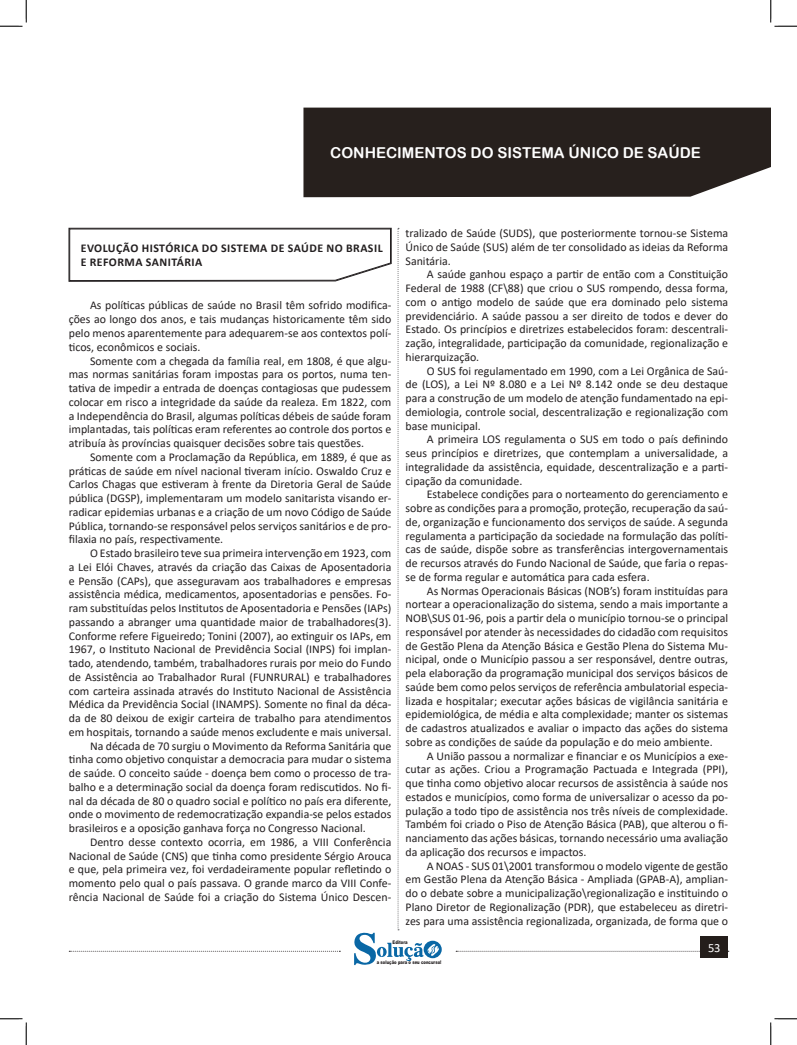
<style>
.page{position:relative;width:797px;height:1045px;background:#fff}
.page>*{position:absolute;margin:0;border:0;box-sizing:border-box;transform-origin:0 0}
.t1{font:15px "Arial Rounded MT Bold";color:#fff}
.t2{font:12.5px "Calibri";color:#fff}
.t3{font:11.88px/13.8px "Calibri";color:#231f20;text-align:justify}
.CAIXINHAS{font:700 11.88px/13.8px "Calibri";letter-spacing:.04em;color:#231f20}
.t4{font:900 5px "Arial";color:#231f20;scale:.76 1}
</style>
<div class="page">
<svg style="left:456px;top:951px;width:273px;height:1px"></svg>
<div style="left:700px;top:936px;width:28px;height:22px;background:#241e1b"></div>
<div style="left:303px;top:108px;width:467px;height:89px;background:#27201d"></div>
<svg style="left:69px;top:228px;width:373px;height:737px"></svg>
<svg style="left:0;top:0;width:27px;height:27px"></svg>
<svg style="left:0;top:1018px;width:27px;height:27px"></svg>
<svg style="left:770px;top:0;width:27px;height:27px"></svg>
<svg style="left:770px;top:1018px;width:27px;height:27px"></svg>
<p class="t1" style="left:330px;top:144px;width:372px">CONHECIMENTOS DO SISTEMA ÚNICO DE SAÚDE</p>
<p class="CAIXINHAS" style="left:81px;top:241px;width:303px">EVOLUÇÃO HISTÓRICA DO SISTEMA DE SAÚDE NO BRASIL<br>E REFORMA SANITÁRIA</p>
<p class="t3" style="left:69px;top:298px;width:324px;text-indent:21px">As políticas públicas de saúde no Brasil têm sofrido modifica&shy;ções ao longo dos anos, e tais mudanças historicamente têm sido pelo menos aparentemente para adequarem-se aos contextos polí&shy;ticos, econômicos e sociais.</p>
<p class="t3" style="left:69px;top:353px;width:324px;text-indent:21px">Somente com a chegada da família real, em 1808, é que algu&shy;mas normas sanitárias foram impostas para os portos, numa ten&shy;tativa de impedir a entrada de doenças contagiosas que pudessem colocar em risco a integridade da saúde da realeza. Em 1822, com a Independência do Brasil, algumas políticas débeis de saúde foram implantadas, tais políticas eram referentes ao controle dos portos e atribuía às províncias quaisquer decisões sobre tais questões.</p>
<p class="t3" style="left:69px;top:450px;width:324px;text-indent:21px">Somente com a Proclamação da República, em 1889, é que as práticas de saúde em nível nacional tiveram início. Oswaldo Cruz e Carlos Chagas que estiveram à frente da Diretoria Geral de Saúde pública (DGSP), implementaram um modelo sanitarista visando er&shy;radicar epidemias urbanas e a criação de um novo Código de Saúde Pública, tornando-se responsável pelos serviços sanitários e de pro&shy;filaxia no país, respectivamente.</p>
<p class="t3" style="left:69px;top:546px;width:324px;text-indent:21px">O Estado brasileiro teve sua primeira intervenção em 1923, com a Lei Elói Chaves, através da criação das Caixas de Aposentadoria e Pensão (CAPs), que asseguravam aos trabalhadores e empresas assistência médica, medicamentos, aposentadorias e pensões. Fo&shy;ram substituídas pelos Institutos de Aposentadoria e Pensões (IAPs) passando a abranger uma quantidade maior de trabalhadores(3).<br>Conforme refere Figueiredo; Tonini (2007), ao extinguir os IAPs, em 1967, o Instituto Nacional de Previdência Social (INPS) foi implan&shy;tado, atendendo, também, trabalhadores rurais por meio do Fundo de Assistência ao Trabalhador Rural (FUNRURAL) e trabalhadores com carteira assinada através do Instituto Nacional de Assistência Médica da Previdência Social (INAMPS). Somente no final da déca&shy;da de 80 deixou de exigir carteira de trabalho para atendimentos em hospitais, tornando a saúde menos excludente e mais universal.</p>
<p class="t3" style="left:69px;top:738px;width:324px;text-indent:21px">Na década de 70 surgiu o Movimento da Reforma Sanitária que tinha como objetivo conquistar a democracia para mudar o sistema de saúde. O conceito saúde - doença bem como o processo de tra&shy;balho e a determinação social da doença foram rediscutidos. No fi&shy;nal da década de 80 o quadro social e político no país era diferente, onde o movimento de redemocratização expandia-se pelos estados brasileiros e a oposição ganhava força no Congresso Nacional.</p>
<p class="t3" style="left:69px;top:835px;width:324px;text-indent:21px">Dentro desse contexto ocorria, em 1986, a VIII Conferência Nacional de Saúde (CNS) que tinha como presidente Sérgio Arouca e que, pela primeira vez, foi verdadeiramente popular refletindo o momento pelo qual o país passava. O grande marco da VIII Confe&shy;rência Nacional de Saúde foi a criação do Sistema Único Descen-</p>
<p class="t3" style="left:405px;top:226px;width:324px">tralizado de Saúde (SUDS), que posteriormente tornou-se Sistema Único de Saúde (SUS) além de ter consolidado as ideias da Reforma Sanitária.</p>
<p class="t3" style="left:405px;top:267px;width:324px;text-indent:21px">A saúde ganhou espaço a partir de então com a Constituição Federal de 1988 (CF\88) que criou o SUS rompendo, dessa forma, com o antigo modelo de saúde que era dominado pelo sistema previdenciário. A saúde passou a ser direito de todos e dever do Estado. Os princípios e diretrizes estabelecidos foram: descentrali&shy;zação, integralidade, participação da comunidade, regionalização e hierarquização.</p>
<p class="t3" style="left:405px;top:363px;width:324px;text-indent:21px">O SUS foi regulamentado em 1990, com a Lei Orgânica de Saú&shy;de (LOS), a Lei Nº 8.080 e a Lei Nº 8.142 onde se deu destaque para a construção de um modelo de atenção fundamentado na epi&shy;demiologia, controle social, descentralização e regionalização com base municipal.</p>
<p class="t3" style="left:405px;top:432px;width:324px;text-indent:21px">A primeira LOS regulamenta o SUS em todo o país definindo seus princípios e diretrizes, que contemplam a universalidade, a integralidade da assistência, equidade, descentralização e a parti&shy;cipação da comunidade.</p>
<p class="t3" style="left:405px;top:487px;width:324px;text-indent:21px">Estabelece condições para o norteamento do gerenciamento e sobre as condições para a promoção, proteção, recuperação da saú&shy;de, organização e funcionamento dos serviços de saúde. A segunda regulamenta a participação da sociedade na formulação das políti&shy;cas de saúde, dispõe sobre as transferências intergovernamentais de recursos através do Fundo Nacional de Saúde, que faria o repas&shy;se de forma regular e automática para cada esfera.</p>
<p class="t3" style="left:405px;top:583px;width:324px;text-indent:21px">As Normas Operacionais Básicas (NOB’s) foram instituídas para nortear a operacionalização do sistema, sendo a mais importante a NOB\SUS 01-96, pois a partir dela o município tornou-se o principal responsável por atender às necessidades do cidadão com requisitos de Gestão Plena da Atenção Básica e Gestão Plena do Sistema Mu&shy;nicipal, onde o Município passou a ser responsável, dentre outras, pela elaboração da programação municipal dos serviços básicos de saúde bem como pelos serviços de referência ambulatorial especia&shy;lizada e hospitalar; executar ações básicas de vigilância sanitária e epidemiológica, de média e alta complexidade; manter os sistemas de cadastros atualizados e avaliar o impacto das ações do sistema sobre as condições de saúde da população e do meio ambiente.</p>
<p class="t3" style="left:405px;top:748px;width:324px;text-indent:21px">A União passou a normalizar e financiar e os Municípios a exe&shy;cutar as ações. Criou a Programação Pactuada e Integrada (PPI), que tinha como objetivo alocar recursos de assistência à saúde nos estados e municípios, como forma de universalizar o acesso da po&shy;pulação a todo tipo de assistência nos três níveis de complexidade.<br>Também foi criado o Piso de Atenção Básica (PAB), que alterou o fi&shy;nanciamento das ações básicas, tornando necessário uma avaliação da aplicação dos recursos e impactos.</p>
<p class="t3" style="left:405px;top:858px;width:324px;text-indent:21px">A NOAS - SUS 01\2001 transformou o modelo vigente de gestão em Gestão Plena da Atenção Básica - Ampliada (GPAB-A), amplian&shy;do o debate sobre a municipalização\regionalização e instituindo o Plano Diretor de Regionalização (PDR), que estabeleceu as diretri&shy;zes para uma assistência regionalizada, organizada, de forma que o</p>
<p class="t4" style="left:392px;top:939px;width:21px">Editora</p>
<p class="t4" style="left:377px;top:959px;width:86px">a solução para o seu concurso!</p>
<p class="t2" style="left:708px;top:939px;width:14px">53</p>
</div>
